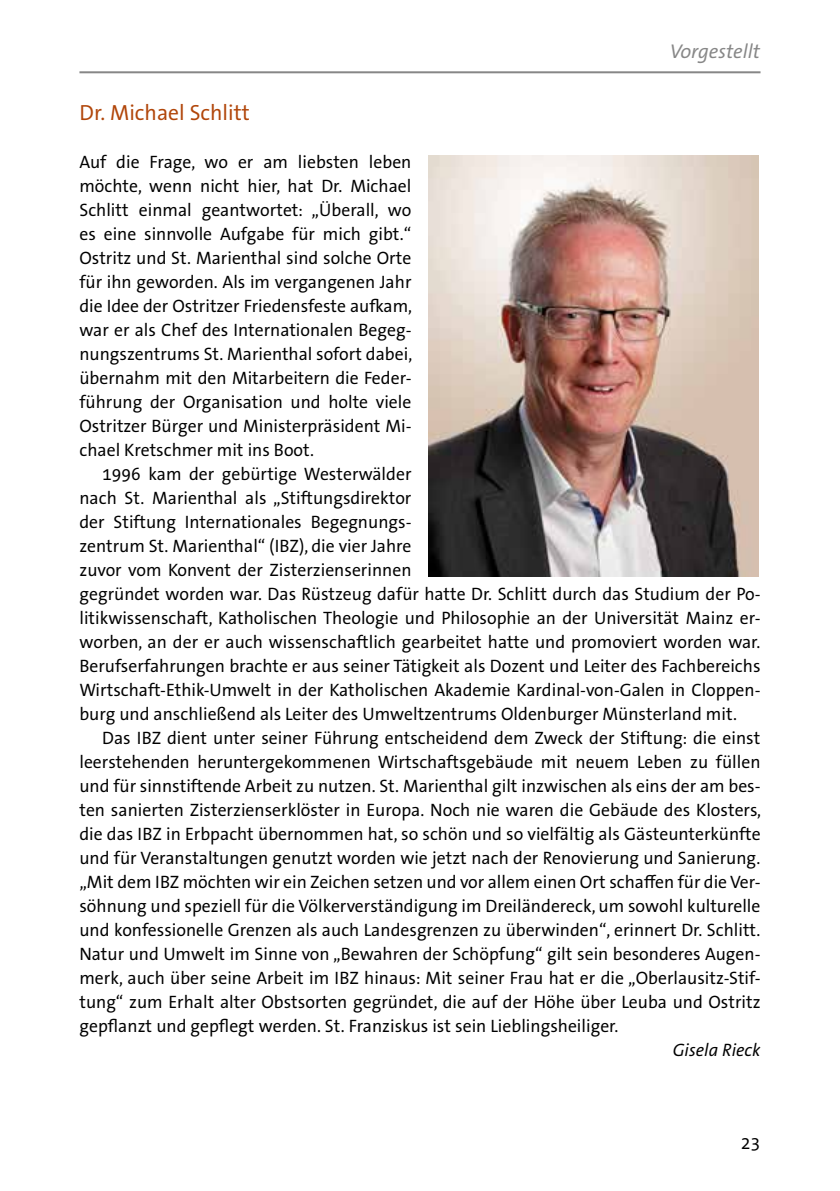
<style>
.page{position:relative;width:840px;height:1191px;background:#fff}
.page>*{position:absolute;margin:0;border:0;box-sizing:border-box;transform-origin:0 0}
.t1{font:22px "The Sans Office LF";color:#b1460a}
.t2{font:italic 20px "The Sans Office";color:#878787}
.t3{font:18px/24px "The Sans Office";color:#000;text-align:justify}
.t4{font:italic 18px "The Sans Office";color:#000}
</style>
<div class="page">
<hr style="left:79px;top:71px;width:681px;height:2px;background:#878787">
<img style="left:428px;top:156px;width:330px;height:420px">
<p class="t2" style="left:669px;top:39px;width:92px">Vorgestellt</p>
<p class="t1" style="left:79px;top:98px;width:172px">Dr. Michael Schlitt</p>
<p class="t3" style="left:79px;top:149px;width:334px">Auf die Frage, wo er am liebsten leben möchte, wenn nicht hier, hat Dr. Michael Schlitt einmal geantwortet: „Überall, wo es eine sinnvolle Aufgabe für mich gibt.“ Ostritz und St. Marienthal sind solche Orte für ihn geworden. Als im vergangenen Jahr die Idee der Ostritzer Friedensfeste aufkam, war er als Chef des Internationalen Begeg&shy;nungszentrums St. Marienthal sofort dabei, übernahm mit den Mitarbeitern die Feder&shy;führung der Organisation und holte viele Ostritzer Bürger und Ministerpräsident Mi&shy;chael Kretschmer mit ins Boot.</p>
<p class="t3" style="left:79px;top:461px;width:682px;text-align:left;text-indent:23px">1996 kam der gebürtige Westerwälder<br>nach St. Marienthal als „Stiftungsdirektor<br>der Stiftung Internationales Begegnungs-<br>zentrum St. Marienthal“ (IBZ), die vier Jahre<br>zuvor vom Konvent der Zisterzienserinnen<br>gegründet worden war. Das Rüstzeug dafür hatte Dr. Schlitt durch das Studium der Po&shy;litikwissenschaft, Katholischen Theologie und Philosophie an der Universität Mainz er&shy;worben, an der er auch wissenschaftlich gearbeitet hatte und promoviert worden war.<br>Berufserfahrungen brachte er aus seiner Tätigkeit als Dozent und Leiter des Fachbereichs Wirtschaft-Ethik-Umwelt in der Katholischen Akademie Kardinal-von-Galen in Cloppen&shy;burg und anschließend als Leiter des Umweltzentrums Oldenburger Münsterland mit.</p>
<p class="t3" style="left:79px;top:725px;width:683px;text-indent:23px">Das IBZ dient unter seiner Führung entscheidend dem Zweck der Stiftung: die einst leerstehenden heruntergekommenen Wirtschaftsgebäude mit neuem Leben zu füllen und für sinnstiftende Arbeit zu nutzen. St. Marienthal gilt inzwischen als eins der am bes&shy;ten sanierten Zisterzienserklöster in Europa. Noch nie waren die Gebäude des Klosters, die das IBZ in Erbpacht übernommen hat, so schön und so vielfältig als Gästeunterkünfte und für Veranstaltungen genutzt worden wie jetzt nach der Renovierung und Sanierung. „Mit dem IBZ möchten wir ein Zeichen setzen und vor allem einen Ort schaffen für die Ver&shy;söhnung und speziell für die Völkerverständigung im Dreiländereck, um sowohl kulturelle und konfessionelle Grenzen als auch Landesgrenzen zu überwinden“, erinnert Dr. Schlitt.<br>Natur und Umwelt im Sinne von „Bewahren der Schöpfung“ gilt sein besonderes Augen&shy;merk, auch über seine Arbeit im IBZ hinaus: Mit seiner Frau hat er die „Oberlausitz-Stif&shy;tung“ zum Erhalt alter Obstsorten gegründet, die auf der Höhe über Leuba und Ostritz gepflanzt und gepflegt werden. St. Franziskus ist sein Lieblingsheiliger.</p>
<p class="t4" style="left:672px;top:1038px;width:89px">Gisela Rieck</p>
<p class="t3" style="left:740px;top:1130px;width:21px">23</p>
</div>
